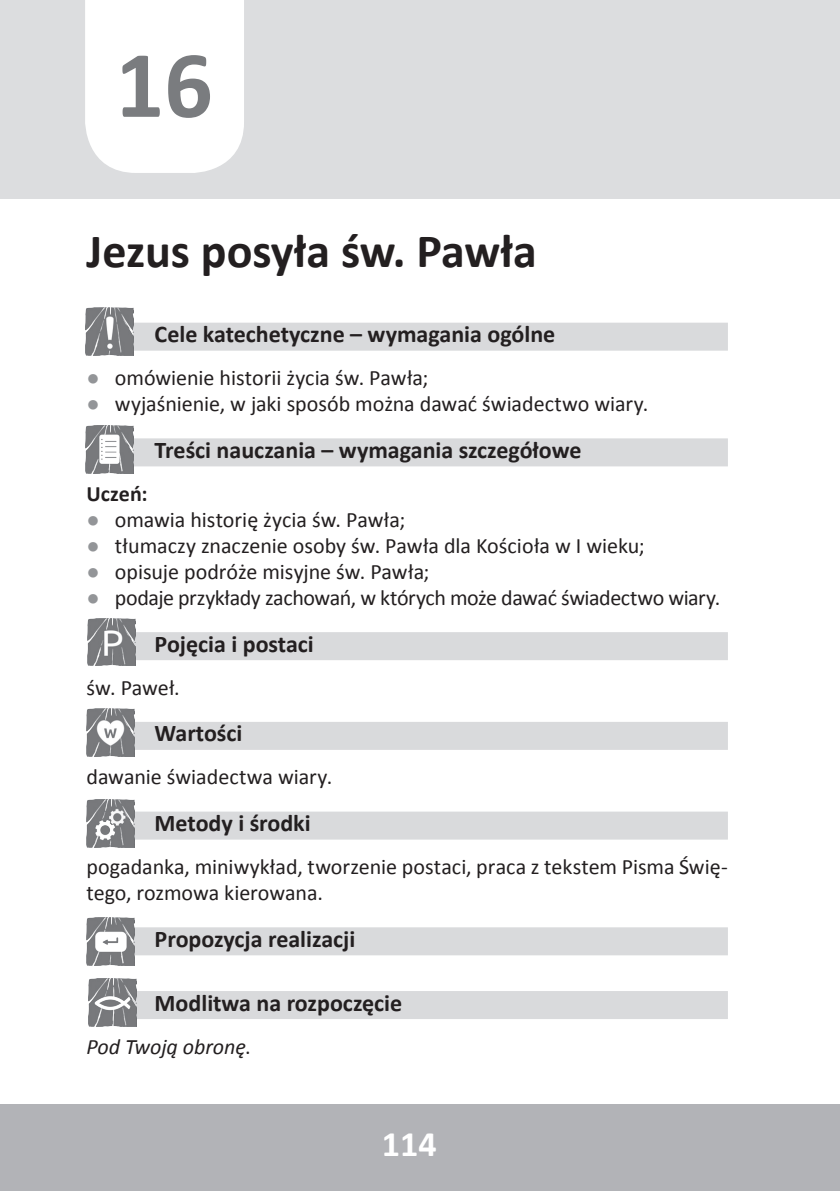
<style>
.page{position:relative;width:840px;height:1191px;background:#fff}
.page>*{position:absolute;margin:0;border:0;box-sizing:border-box;transform-origin:0 0}
.t1{font:700 96px "Calibri";color:#7a7c7f}
.t2{font:700 48px "Calibri";color:#231f20}
.t3{font:700 36px "Calibri";color:#fff}
.t4{font:700 24px "Calibri";color:#231f20}
.t5{font:22px/26px "Calibri";color:#231f20}
.t6{font:22px "Calibri";letter-spacing:-.02em;color:#231f20}
.t7{font:italic 22px "Calibri";color:#231f20}
.t8{font:700 22px "Calibri";color:#231f20}
.s1{font-family:"Arial";color:#939598}
.s2{font-style:normal}
</style>
<div class="page">
<div style="left:0;top:1104px;width:839px;height:87px;background:#b2b3b7"></div>
<div style="left:133px;top:323px;width:594px;height:28px;background:#d9dadc"></div>
<div style="left:133px;top:438px;width:594px;height:28px;background:#d9dadc"></div>
<div style="left:133px;top:632px;width:594px;height:28px;background:#d9dadc"></div>
<div style="left:133px;top:722px;width:594px;height:28px;background:#d9dadc"></div>
<div style="left:133px;top:811px;width:594px;height:28px;background:#d9dadc"></div>
<div style="left:133px;top:927px;width:594px;height:28px;background:#d9dadc"></div>
<div style="left:133px;top:991px;width:594px;height:28px;background:#d9dadc"></div>
<div style="left:0;top:0;width:839px;height:198px;background:#dcdddf"></div>
<div style="left:85px;top:0;width:159px;height:173px;background:#fff"></div>
<img style="left:85px;top:308px;width:48px;height:47px">
<img style="left:85px;top:425px;width:48px;height:48px">
<img style="left:88px;top:618px;width:48px;height:48px">
<img style="left:86px;top:709px;width:48px;height:47px">
<img style="left:86px;top:799px;width:48px;height:48px">
<img style="left:86px;top:917px;width:48px;height:48px">
<img style="left:88px;top:978px;width:48px;height:48px">
<p class="t1" style="left:115px;top:24px;width:99px">16</p>
<p class="t2" style="left:86px;top:220px;width:451px">Jezus posyła św. Pawła</p>
<p class="t4" style="left:154px;top:319px;width:402px">Cele katechetyczne – wymagania ogólne</p>
<p class="t5" style="left:86px;top:365px;width:343px"><span class="s1">●</span> omówienie historii życia św. Pawła;</p>
<p class="t5" style="left:86px;top:391px;width:563px"><span class="s1">●</span> wyjaśnienie, w jaki sposób można dawać świadectwo wiary.</p>
<p class="t4" style="left:154px;top:434px;width:428px">Treści nauczania – wymagania szczegółowe</p>
<p class="t8" style="left:86px;top:479px;width:63px">Uczeń:</p>
<p class="t5" style="left:86px;top:506px;width:320px"><span class="s1">●</span> omawia historię życia św. Pawła;</p>
<p class="t5" style="left:86px;top:533px;width:559px"><span class="s1">●</span> tłumaczy znaczenie osoby św. Pawła dla Kościoła w I wieku;</p>
<p class="t5" style="left:86px;top:559px;width:344px"><span class="s1">●</span> opisuje podróże misyjne św. Pawła;</p>
<p class="t6" style="left:86px;top:584px;width:635px"><span class="s1">●</span> podaje przykłady zachowań, w których może dawać świadectwo wiary.</p>
<p class="t4" style="left:154px;top:628px;width:161px">Pojęcia i postaci</p>
<p class="t5" style="left:86px;top:674px;width:95px">św. Paweł.</p>
<p class="t4" style="left:154px;top:718px;width:89px">Wartości</p>
<p class="t5" style="left:86px;top:764px;width:247px">dawanie świadectwa wiary.</p>
<p class="t4" style="left:154px;top:807px;width:157px">Metody i środki</p>
<p class="t5" style="left:86px;top:854px;width:642px">pogadanka, miniwykład, tworzenie postaci, praca z tekstem Pisma Świę&shy;tego, rozmowa kierowana.</p>
<p class="t4" style="left:154px;top:923px;width:202px">Propozycja realizacji</p>
<p class="t4" style="left:154px;top:987px;width:249px">Modlitwa na rozpoczęcie</p>
<p class="t7" style="left:86px;top:1031px;width:166px">Pod Twoją obronę<span class="s2">.</span></p>
<p class="t3" style="left:382px;top:1120px;width:56px">114</p>
</div>
